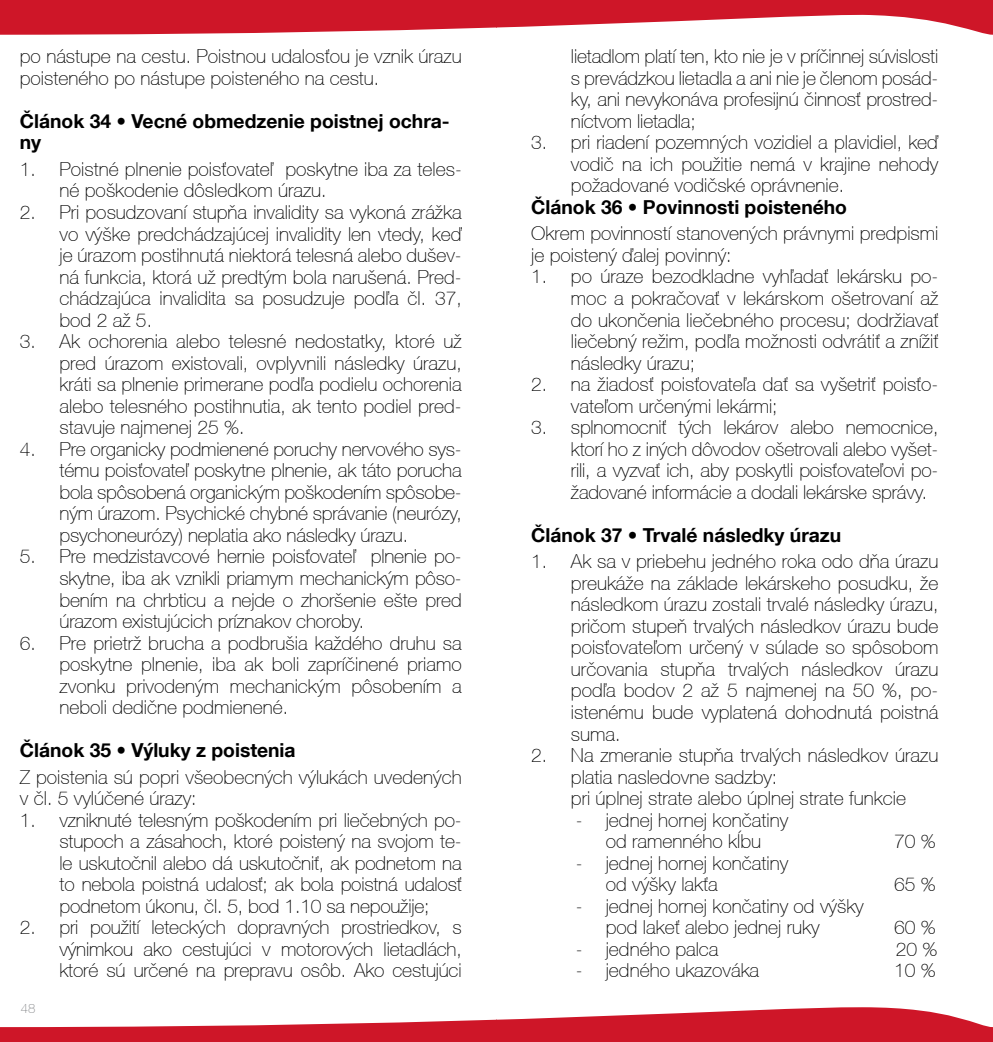
<style>
.page{position:relative;width:993px;height:1042px;background:#fff}
.page>*{position:absolute;margin:0;border:0;box-sizing:border-box;transform-origin:0 0}
.t1{font:100 19.25px/21.5px "Helvetica Neue CE";color:#000;text-align:justify}
.t2{font:700 19.25px/21.5px "Helvetica Neue LT Com";color:#000}
.t3{font:100 13.12px "Helvetica Neue CE";color:#808285}
</style>
<div class="page">
<svg style="left:0;top:0;width:992px;height:35px"></svg>
<svg style="left:0;top:1007px;width:992px;height:35px"></svg>
<p class="t1" style="left:20px;top:46px;width:443px">po nástupe na cestu. Poistnou udalosťou je vznik úrazu poisteného po nástupe poisteného na cestu.</p>
<p class="t2" style="left:20px;top:110px;width:431px">Článok 34 • Vecné obmedzenie poistnej ochra&shy;ny</p>
<p class="t1" style="left:60px;top:159px;width:403px;text-indent:-40px">1. Poistné plnenie poisťovateľ poskytne iba za teles&shy;né poškodenie dôsledkom úrazu.</p>
<p class="t1" style="left:60px;top:202px;width:403px;text-indent:-40px">2. Pri posudzovaní stupňa invalidity sa vykoná zrážka vo výške predchádzajúcej invalidity len vtedy, keď je úrazom postihnutá niektorá telesná alebo dušev&shy;ná funkcia, ktorá už predtým bola narušená. Pred&shy;chádzajúca invalidita sa posudzuje podľa čl. 37, bod 2 až 5.</p>
<p class="t1" style="left:60px;top:331px;width:403px;text-indent:-40px">3. Ak ochorenia alebo telesné nedostatky, ktoré už pred úrazom existovali, ovplyvnili následky úrazu, kráti sa plnenie primerane podľa podielu ochorenia alebo telesného postihnutia, ak tento podiel pred&shy;stavuje najmenej 25 %.</p>
<p class="t1" style="left:60px;top:438px;width:403px;text-indent:-40px">4. Pre organicky podmienené poruchy nervového sys&shy;tému poisťovateľ poskytne plnenie, ak táto porucha bola spôsobená organickým poškodením spôsobe&shy;ným úrazom. Psychické chybné správanie (neurózy, psychoneurózy) neplatia ako následky úrazu.</p>
<p class="t1" style="left:60px;top:546px;width:403px;text-indent:-40px">5. Pre medzistavcové hernie poisťovateľ plnenie po&shy;skytne, iba ak vznikli priamym mechanickým pôso&shy;bením na chrbticu a nejde o zhoršenie ešte pred úrazom existujúcich príznakov choroby.</p>
<p class="t1" style="left:60px;top:632px;width:403px;text-indent:-40px">6. Pre prietrž brucha a podbrušia každého druhu sa poskytne plnenie, iba ak boli zapríčinené priamo zvonku privodeným mechanickým pôsobením a neboli dedične podmienené.</p>
<p class="t2" style="left:20px;top:739px;width:277px">Článok 35 • Výluky z poistenia</p>
<p class="t1" style="left:20px;top:766px;width:443px">Z poistenia sú popri všeobecných výlukách uvedených v čl. 5 vylúčené úrazy:</p>
<p class="t1" style="left:60px;top:809px;width:403px;text-indent:-40px">1. vzniknuté telesným poškodením pri liečebných po&shy;stupoch a zásahoch, ktoré poistený na svojom te&shy;le uskutočnil alebo dá uskutočniť, ak podnetom na to nebola poistná udalosť; ak bola poistná udalosť podnetom úkonu, čl. 5, bod 1.10 sa nepoužije;</p>
<p class="t1" style="left:60px;top:917px;width:403px;text-indent:-40px">2. pri použití leteckých dopravných prostriedkov, s výnimkou ako cestujúci v motorových lietadlách, ktoré sú určené na prepravu osôb. Ako cestujúci</p>
<p class="t3" style="left:21px;top:1001px;width:16px">48</p>
<p class="t1" style="left:570px;top:46px;width:369px">lietadlom platí ten, kto nie je v príčinnej súvislosti s prevádzkou lietadla a ani nie je členom posád&shy;ky, ani nevykonáva profesijnú činnosť prostred&shy;níctvom lietadla;</p>
<p class="t1" style="left:570px;top:132px;width:369px;text-indent:-40px">3. pri riadení pozemných vozidiel a plavidiel, keď vodič na ich použitie nemá v krajine nehody požadované vodičské oprávnenie.</p>
<p class="t2" style="left:531px;top:196px;width:317px">Článok 36 • Povinnosti poisteného</p>
<p class="t1" style="left:531px;top:223px;width:408px">Okrem povinností stanovených právnymi predpismi je poistený ďalej povinný:</p>
<p class="t1" style="left:570px;top:266px;width:369px;text-indent:-40px">1. po úraze bezodkladne vyhľadať lekársku po&shy;moc a pokračovať v lekárskom ošetrovaní až do ukončenia liečebného procesu; dodržiavať liečebný režim, podľa možnosti odvrátiť a znížiť následky úrazu;</p>
<p class="t1" style="left:570px;top:374px;width:369px;text-indent:-40px">2. na žiadosť poisťovateľa dať sa vyšetriť poisťo&shy;vateľom určenými lekármi;</p>
<p class="t1" style="left:570px;top:417px;width:369px;text-indent:-40px">3. splnomocniť tých lekárov alebo nemocnice, ktorí ho z iných dôvodov ošetrovali alebo vyšet&shy;rili, a vyzvať ich, aby poskytli poisťovateľovi po&shy;žadované informácie a dodali lekárske správy.</p>
<p class="t2" style="left:531px;top:523px;width:311px">Článok 37 • Trvalé následky úrazu</p>
<p class="t1" style="left:570px;top:551px;width:369px;text-indent:-40px">1. Ak sa v priebehu jedného roka odo dňa úrazu preukáže na základe lekárskeho posudku, že následkom úrazu zostali trvalé následky úrazu, pričom stupeň trvalých následkov úrazu bude poisťovateľom určený v súlade so spôsobom určovania stupňa trvalých následkov úrazu podľa bodov 2 až 5 najmenej na 50 %, po&shy;istenému bude vyplatená dohodnutá poistná suma.</p>
<p class="t1" style="left:570px;top:745px;width:369px;text-align:left;text-indent:-40px">2. Na zmeranie stupňa trvalých následkov úrazu platia nasledovne sadzby:<br>pri úplnej strate alebo úplnej strate funkcie</p>
<p class="t1" style="left:575px;top:809px;width:214px;text-align:center">- jednej hornej končatiny od ramenného kĺbu</p>
<p class="t1" style="left:893px;top:831px;width:43px">70 %</p>
<p class="t1" style="left:605px;top:852px;width:184px;text-indent:-30px">- jednej hornej končatiny od výšky lakťa</p>
<p class="t1" style="left:605px;top:895px;width:259px;text-indent:-30px">- jednej hornej končatiny od výšky pod lakeť alebo jednej ruky</p>
<p class="t1" style="left:893px;top:874px;width:43px">65 %</p>
<p class="t1" style="left:893px;top:917px;width:43px">60 %</p>
<p class="t1" style="left:575px;top:938px;width:144px">- jedného palca</p>
<p class="t1" style="left:895px;top:938px;width:43px">20 %</p>
<p class="t1" style="left:575px;top:960px;width:185px">- jedného ukazováka</p>
<p class="t1" style="left:893px;top:960px;width:43px">10 %</p>
</div>
